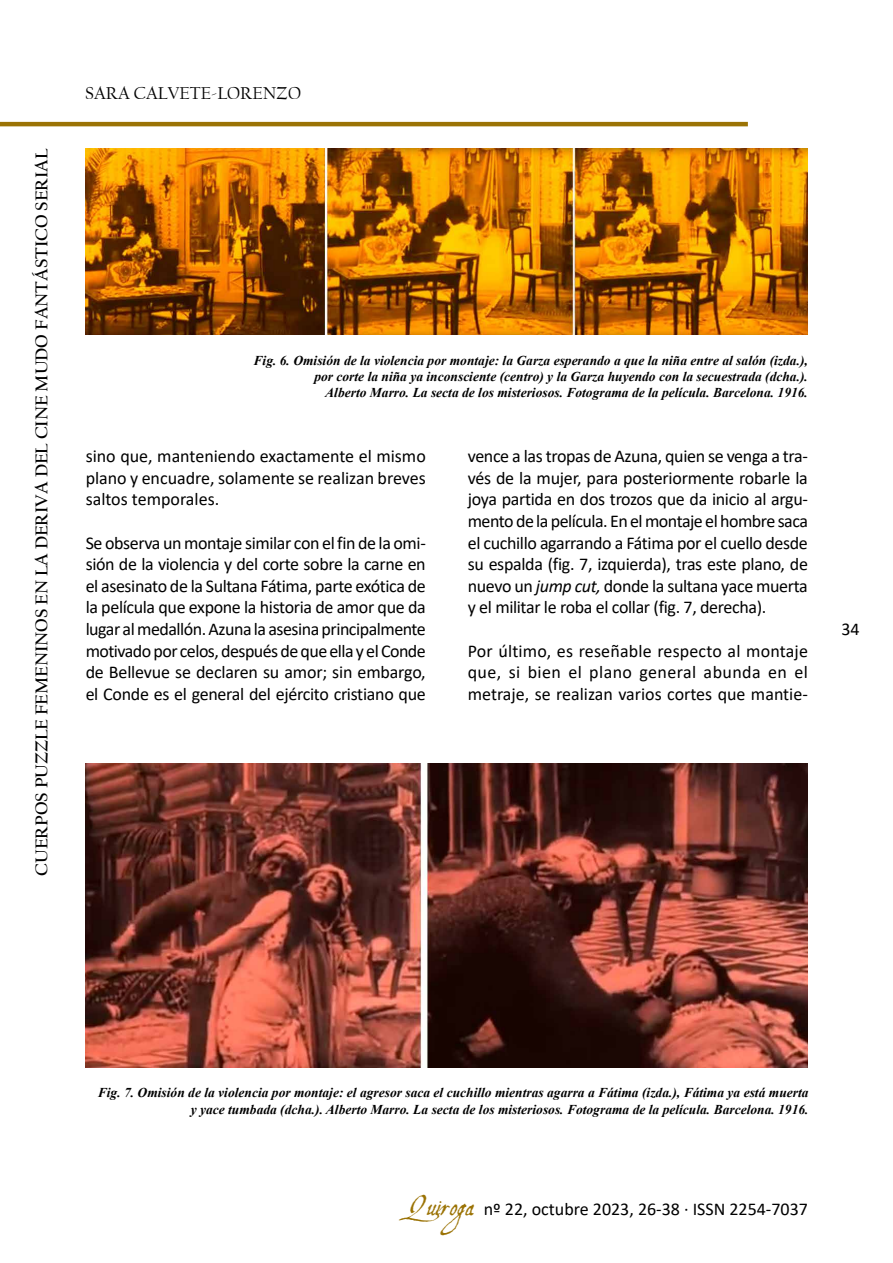
<style>
.page{position:relative;width:893px;height:1263px;background:#fff}
.page>*{position:absolute;margin:0;border:0;box-sizing:border-box;transform-origin:0 0}
.t1{font:18px/21.6px "Calibri";letter-spacing:-.02em;color:#000;text-align:justify}
.t2{font:700 18px "Californian FB";color:#000}
.t3{font:18px "Calibri";color:#000}
.t4{font:18px "Californian FB";color:#000}
.t5{font:italic 700 13.5px/16.2px "Times New Roman";color:#000;text-align:right}
.s1{font-style:italic}
.s2{font-family:"Aquiline";font-size:27px;color:#9b7305}
</style>
<div class="page">
<hr style="left:0;top:122px;width:748px;height:4px;background:#9b7305">
<img style="left:86px;top:149px;width:722px;height:185px">
<img style="left:85px;top:763px;width:723px;height:304px">
<p class="t2" style="left:31px;top:876px;width:728px;rotate:-90deg">Cuerpos Puzzle Femeninos En La Deriva Del Cine Mudo Fantástico Serial</p>
<p class="t4" style="left:85px;top:83px;width:22px">SARA</p>
<p class="t4" style="left:134px;top:83px;width:120px">CALVETE-LOREN</p>
<p class="t4" style="left:276px;top:83px;width:26px">ZO</p>
<p class="t5" style="left:254px;top:352px;width:556px">Fig. 6. Omisión de la violencia por montaje: la Garza esperando a que la niña entre al salón (izda.), por corte la niña ya inconsciente (centro) y la Garza huyendo con la secuestrada (dcha.).<br>Alberto Marro. La secta de los misteriosos. Fotograma de la película. Barcelona. 1916.</p>
<p class="t1" style="left:86px;top:445px;width:342px">sino que, manteniendo exactamente el mismo plano y encuadre, solamente se realizan breves saltos temporales.</p>
<p class="t1" style="left:86px;top:531px;width:342px">Se observa un montaje similar con el fin de la omi&shy;sión de la violencia y del corte sobre la carne en el asesinato de la Sultana Fátima, parte exótica de la película que expone la historia de amor que da lugar al medallón. Azuna la asesina principalmente motivado por celos, después de que ella y el Conde de Bellevue se declaren su amor; sin embargo, el Conde es el general del ejército cristiano que</p>
<p class="t1" style="left:468px;top:445px;width:342px">vence a las tropas de Azuna, quien se venga a tra&shy;vés de la mujer, para posteriormente robarle la joya partida en dos trozos que da inicio al argu&shy;mento de la película. En el montaje el hombre saca el cuchillo agarrando a Fátima por el cuello desde su espalda (fig. 7, izquierda), tras este plano, de nuevo un <span class="s1">jump cut,</span> donde la sultana yace muerta y el militar le roba el collar (fig. 7, derecha).</p>
<p class="t1" style="left:468px;top:639px;width:342px">Por último, es reseñable respecto al montaje que, si bien el plano general abunda en el metraje, se realizan varios cortes que mantie-</p>
<p class="t1" style="left:841px;top:617px;width:20px">34</p>
<p class="t5" style="left:98px;top:1084px;width:712px">Fig. 7. Omisión de la violencia por montaje: el agresor saca el cuchillo mientras agarra a Fátima (izda.), Fátima ya está muerta y yace tumbada (dcha.). Alberto Marro. La secta de los misteriosos. Fotograma de la película. Barcelona. 1916.</p>
<p class="t3" style="left:408px;top:1197px;width:402px"><span class="s2">Quiroga</span> nº 22, octubre 2023, 26-38 · ISSN 2254-7037</p>
</div>
